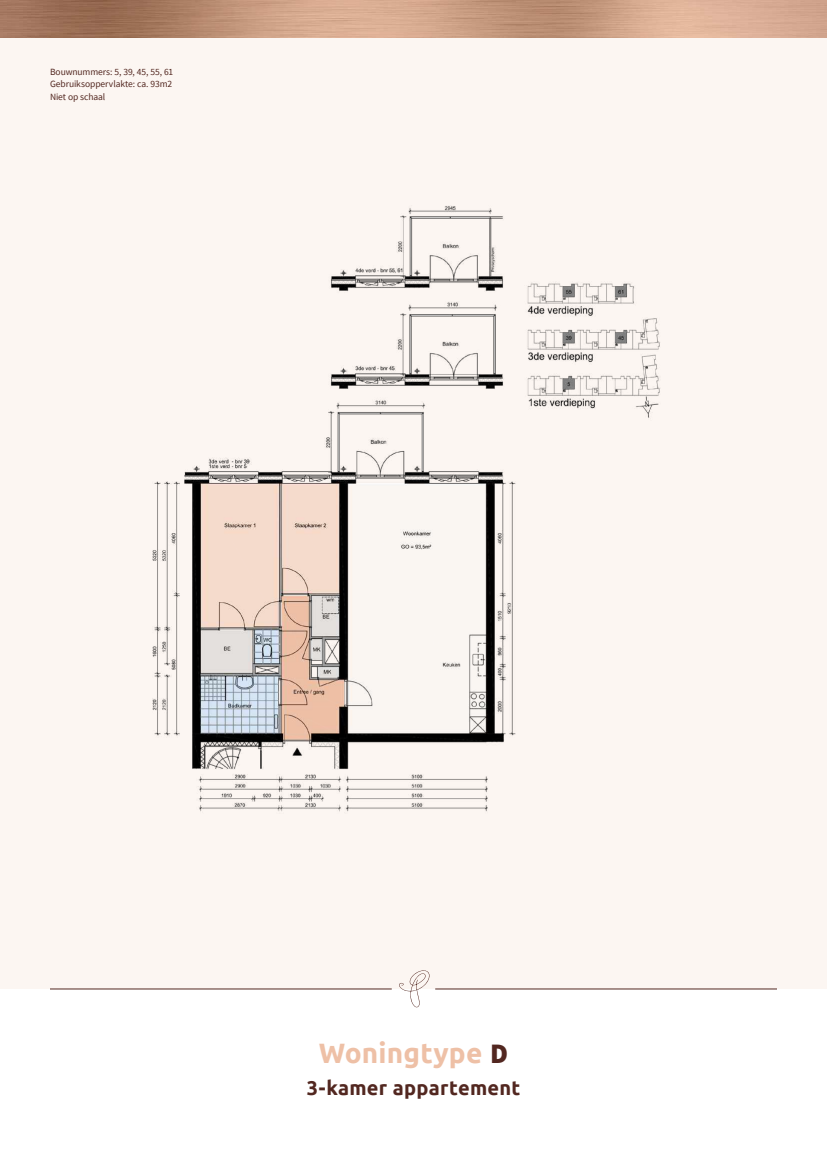
<style>
.page{position:relative;width:827px;height:1170px;background:#fff}
.page>*{position:absolute;margin:0;border:0;box-sizing:border-box;transform-origin:0 0}
.t1{font:700 28px "Ubuntu";letter-spacing:.01em;color:#eec0a6}
.t2{font:700 20px "Ubuntu";letter-spacing:.015em;color:#522720}
.t3{font:9.5px/12.5px "Source Sans Pro";letter-spacing:-.01em;color:#522720;text-align:justify}
.s1{font-family:"Source Sans Pro";font-weight:900;color:#522720}
</style>
<div class="page">
<div style="left:0;top:37px;width:827px;height:951px;background:#fcf6f2"></div>
<img style="left:152px;top:206px;width:508px;height:606px">
<hr style="left:50px;top:988px;width:342px;height:1px;background:#522720">
<hr style="left:435px;top:988px;width:342px;height:1px;background:#522720">
<svg style="left:399px;top:970px;width:31px;height:37px"></svg>
<img style="left:0;top:0;width:827px;height:38px">
<p class="t3" style="left:50px;top:65px;width:125px">Bouwnummers: 5, 39, 45, 55, 61<br>Gebruiksoppervlakte: ca. 93m2<br>Niet op schaal</p>
<h1 class="t1" style="left:319px;top:1035px;width:191px">Woningtype <span class="s1">D</span></h1>
<h2 class="t2" style="left:307px;top:1076px;width:215px">3-kamer appartement</h2>
</div>
